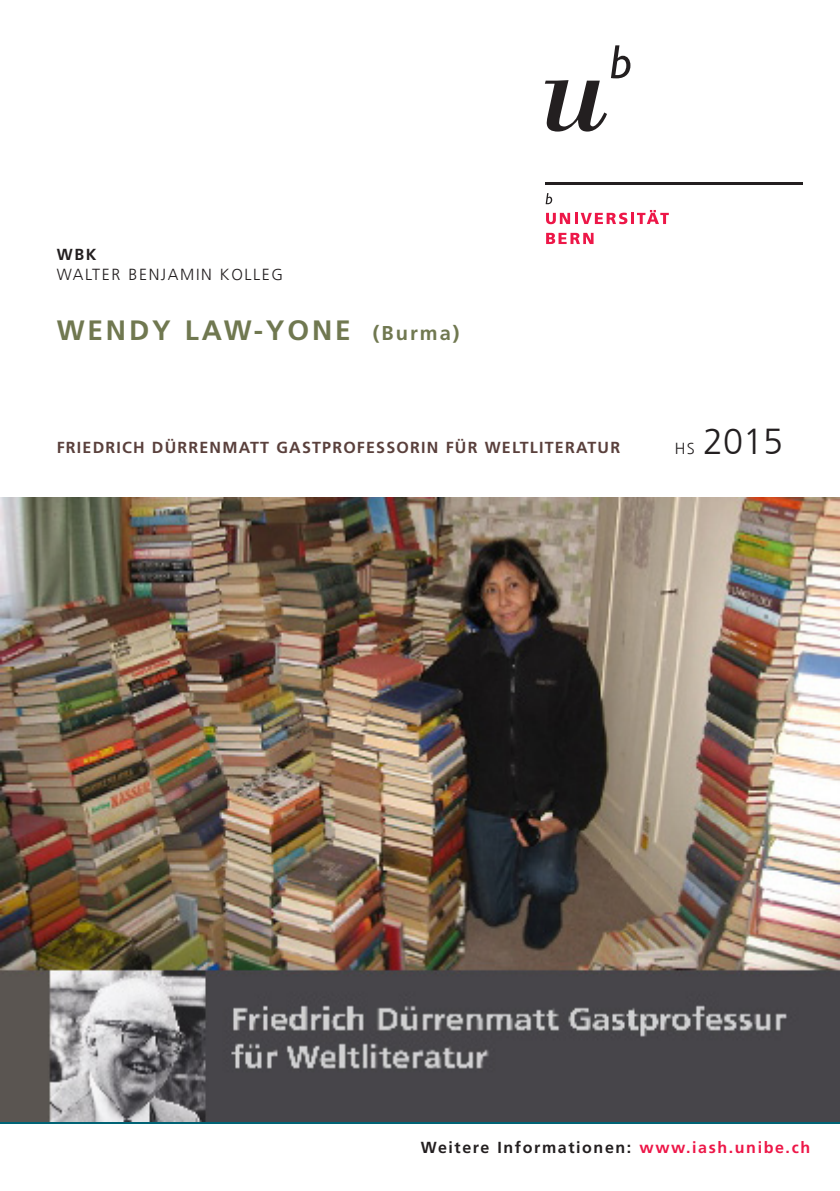
<style>
.page{position:relative;width:840px;height:1191px;background:#fff}
.page>*{position:absolute;margin:0;border:0;box-sizing:border-box;transform-origin:0 0}
.Umschlag_Datum_Nr_8p{font:300 36px "Frutiger LT Com";color:#231f20}
.Umschlag_Untertitel{font:700 28px "Frutiger LT Com";letter-spacing:.1em;color:#707850}
.Umschlag_Untertitel-2{font:700 16px "Frutiger LT Com";letter-spacing:.075em;color:#5a403c}
.Umschlag_Untertitel-3{font:700 16px "Frutiger LT Com";letter-spacing:.1em;color:#231f20}
.Umschlag_Untertitel-4{font:300 16px "Frutiger LT Com";letter-spacing:.1em;color:#231f20}
.Umschlag_Datum_Nr_8p-2{font:300 16px "Frutiger LT Com";color:#231f20}
.s1{font-size:20px}
.s2{color:#ed1748}
</style>
<div class="page">
<svg style="left:545px;top:45px;width:85px;height:87px"></svg>
<hr style="left:545px;top:182px;width:257px;height:2px;background:#231f20">
<svg style="left:545px;top:193px;width:7px;height:11px"></svg>
<svg style="left:546px;top:210px;width:122px;height:14px"></svg>
<svg style="left:546px;top:233px;width:47px;height:11px"></svg>
<img style="left:0;top:498px;width:839px;height:624px">
<p class="Umschlag_Untertitel-3" style="left:57px;top:245px;width:41px">WBK</p>
<p class="Umschlag_Untertitel-4" style="left:57px;top:265px;width:228px">WALTER BENJAMIN KOLLEG</p>
<p class="Umschlag_Untertitel" style="left:57px;top:313px;width:404px">WENDY LAW-YONE <span class="s1">(Burma)</span></p>
<p class="Umschlag_Untertitel-2" style="left:57px;top:438px;width:564px">FRIEDRICH DÜRRENMATT GASTPROFESSORIN FÜR WELTLITERATUR</p>
<p class="Umschlag_Datum_Nr_8p-2" style="left:674px;top:439px;width:22px">HS</p>
<p class="Umschlag_Datum_Nr_8p" style="left:702px;top:420px;width:82px">2015</p>
<p class="Umschlag_Untertitel-3" style="left:420px;top:1138px;width:391px">Weitere Informationen: <span class="s2">www.iash.unibe.ch</span></p>
</div>
